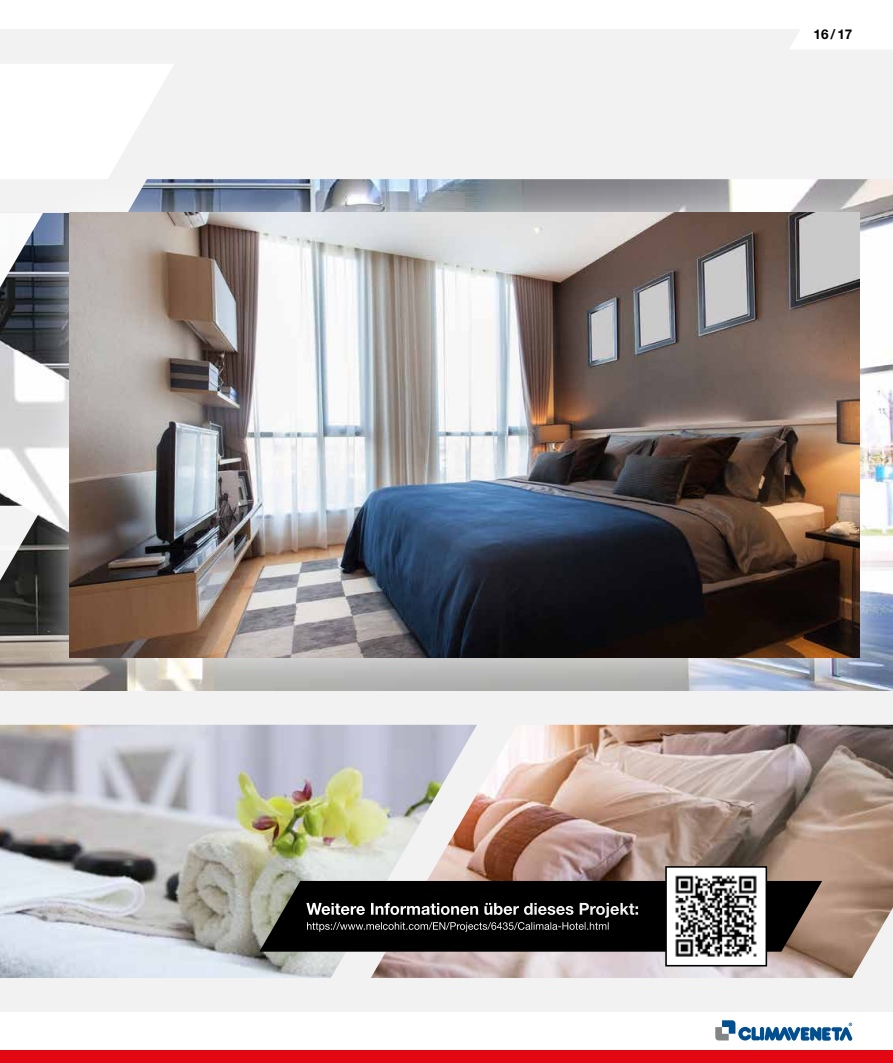
<style>
.page{position:relative;width:893px;height:1063px;background:#fff}
.page>*{position:absolute;margin:0;border:0;box-sizing:border-box;transform-origin:0 0}
.t1{font:700 16.5px "Helvetica Neue LT Std";color:#fff}
.t2{font:700 13.5px "Helvetica Neue LT Std";color:#000}
.t3{font:10.5px "Helvetica Neue LT Std";color:#fff}
</style>
<div class="page">
<div style="left:0;top:30px;width:893px;height:1033px;background:#f2f2f2"></div>
<div style="left:0;top:1012px;width:893px;height:51px;background:#fff"></div>
<div style="left:0;top:1050px;width:893px;height:13px;background:#e30613"></div>
<svg style="left:715px;top:1020px;width:137px;height:21px"></svg>
<svg style="left:0;top:64px;width:174px;height:115px"></svg>
<img style="left:43px;top:725px;width:328px;height:253px">
<img style="left:371px;top:725px;width:522px;height:253px">
<svg style="left:0;top:216px;width:32px;height:256px"></svg>
<svg style="left:0;top:506px;width:43px;height:472px"></svg>
<div style="left:32px;top:175px;width:861px;height:520px;background:#fff;opacity:.75"></div>
<img style="left:69px;top:213px;width:790px;height:444px">
<svg style="left:259px;top:881px;width:563px;height:71px;background:#0f0e0c"></svg>
<div style="left:666px;top:867px;width:100px;height:99px;background:#fff"></div>
<div style="left:665px;top:866px;width:102px;height:101px;border:2px solid #000"></div>
<div style="left:789px;top:29px;width:104px;height:20px;background:#fff"></div>
<img style="left:675px;top:875px;width:82px;height:82px">
<p class="t2" style="left:813px;top:26px;width:40px">16/17</p>
<h1 class="t1" style="left:306px;top:899px;width:334px">Weitere Informationen über dieses Projekt:</h1>
<p class="t3" style="left:306px;top:920px;width:305px">https://www.melcohit.com/EN/Projects/6435/Calimala-Hotel.html</p>
</div>
